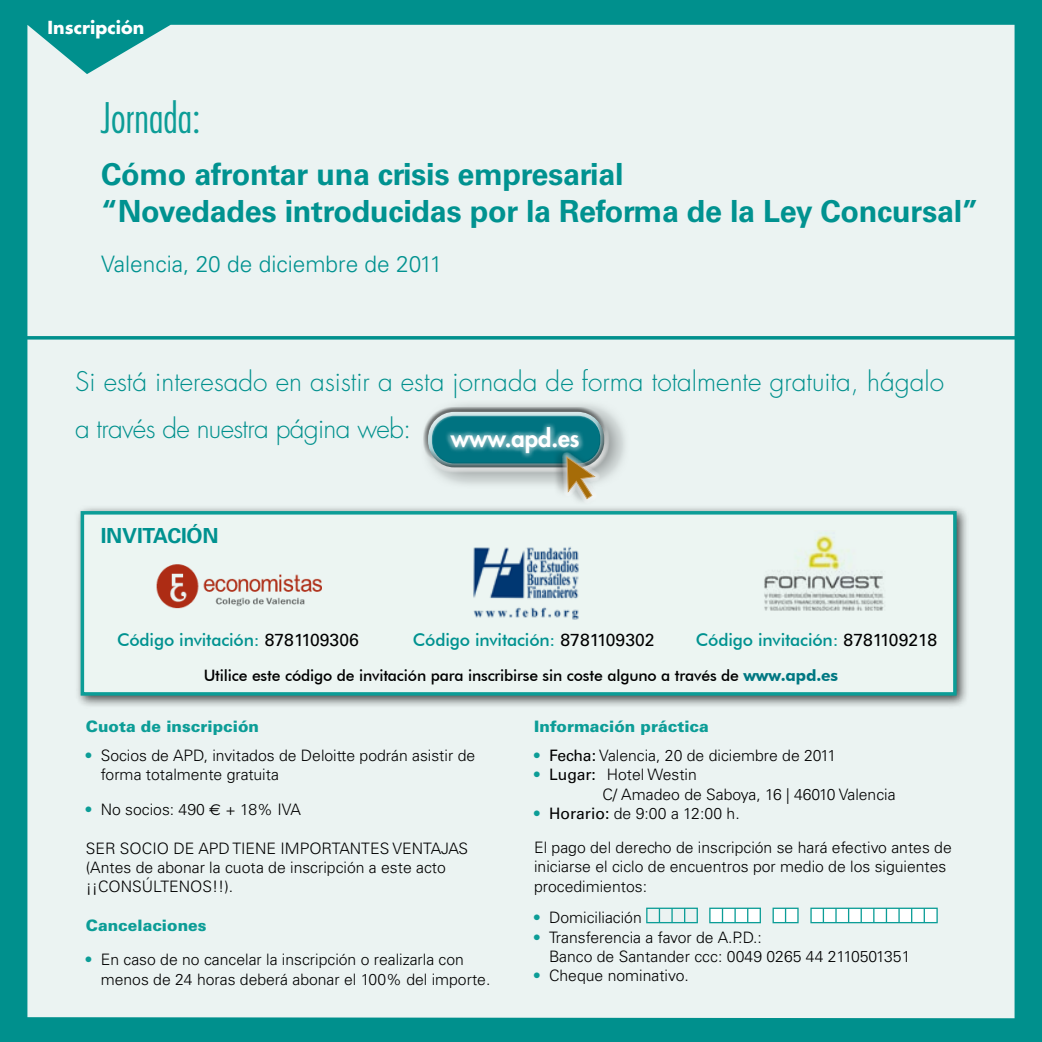
<style>
.page{position:relative;width:1042px;height:1042px;background:#00908d}
.page>*{position:absolute;margin:0;border:0;box-sizing:border-box;transform-origin:0 0}
.t1{font:300 condensed 40.95px "Futura Std";color:#0c9d97}
.t2{font:700 30.45px/36.6px "Univers";letter-spacing:-.01em;color:#009290}
.t3{font:300 26.25px/46.7px "Futura Std";color:#00908d}
.t4{font:800 23.45px "Futura Std";color:#fff}
.t5{font:300 22.75px "Univers";color:#009290}
.t6{font:700 20.82px "Univers";color:#009290}
.t7{font:500 17.5px "Futura BT";letter-spacing:-.01em;color:#009290}
.t8{font:700 17.5px "Futura Std";color:#fff}
.t9{font:300 15.75px/19.2px "Univers";color:#000}
.t10{font:500 15.75px "Futura BT";letter-spacing:-.01em;color:#000}
.t11{font:900 15.75px "Univers";color:#0c9d97}
.s1{font-family:"Univers";font-weight:400;color:#000}
.s2{font-weight:700;color:#007882}
.s3{font-weight:700;color:#0c9d97}
.s4{font-family:"Euro Sans";font-weight:400}
.s5{font-weight:400}
</style>
<div class="page">
<div style="left:27px;top:25px;width:987px;height:993px;background:#ebf3f2"></div>
<hr style="left:26px;top:336px;width:1016px;height:3px;background:#00908d">
<svg style="left:421px;top:400px;width:208px;height:88px;fill:#e2eae9"></svg>
<svg style="left:422px;top:406px;width:182px;height:49px"></svg>
<svg style="left:427px;top:420px;width:182px;height:53px"></svg>
<svg style="left:553px;top:446px;width:45px;height:59px"></svg>
<svg style="left:562px;top:452px;width:38px;height:51px"></svg>
<svg style="left:566px;top:456px;width:30px;height:44px"></svg>
<svg style="left:445px;top:422px;width:139px;height:37px"></svg>
<div style="left:646px;top:907px;width:52px;height:16px;border:1px solid #0c9d97"></div>
<div style="left:709px;top:907px;width:52px;height:16px;background:#fff;border:1px solid #0c9d97"></div>
<div style="left:772px;top:907px;width:26px;height:16px;background:#fff;border:1px solid #0c9d97"></div>
<div style="left:810px;top:907px;width:128px;height:16px;background:#fff;border:1px solid #0c9d97"></div>
<svg style="left:659px;top:908px;width:1px;height:15px"></svg>
<svg style="left:671px;top:908px;width:2px;height:15px"></svg>
<svg style="left:684px;top:908px;width:1px;height:15px"></svg>
<svg style="left:722px;top:908px;width:1px;height:15px"></svg>
<svg style="left:734px;top:908px;width:2px;height:15px"></svg>
<svg style="left:747px;top:908px;width:1px;height:15px"></svg>
<svg style="left:785px;top:908px;width:1px;height:15px"></svg>
<svg style="left:835px;top:908px;width:1px;height:15px"></svg>
<svg style="left:860px;top:908px;width:2px;height:15px"></svg>
<svg style="left:886px;top:908px;width:1px;height:15px"></svg>
<svg style="left:911px;top:908px;width:1px;height:15px"></svg>
<svg style="left:923px;top:908px;width:2px;height:15px"></svg>
<svg style="left:823px;top:908px;width:1px;height:15px"></svg>
<svg style="left:848px;top:908px;width:1px;height:15px"></svg>
<svg style="left:873px;top:908px;width:1px;height:15px"></svg>
<svg style="left:898px;top:908px;width:2px;height:15px"></svg>
<div style="left:74px;top:505px;width:896px;height:203px;background:#000;opacity:.7"></div>
<div style="left:81px;top:511px;width:875px;height:184px;background:#ecf5f2;border:4px solid #0c9d97"></div>
<img style="left:156px;top:564px;width:165px;height:45px">
<img style="left:473px;top:546px;width:106px;height:74px">
<img style="left:764px;top:535px;width:120px;height:76px">
<p class="t8" style="left:48px;top:15px;width:98px">Inscripción</p>
<h1 class="t1" style="left:100px;top:94px;width:102px">Jornada:</h1>
<h2 class="t2" style="left:101px;top:157px;width:879px">Cómo afrontar una crisis empresarial<br>“Novedades introducidas por la Reforma de la Ley Concursal”</h2>
<h3 class="t5" style="left:101px;top:250px;width:343px">Valencia, 20 de diciembre de 2011</h3>
<h3 class="t3" style="left:75px;top:359px;width:870px">Si está interesado en asistir a esta jornada de forma totalmente gratuita, hágalo a través de nuestra página web:</h3>
<h3 class="t4" style="left:451px;top:424px;width:130px">www.apd.es</h3>
<h3 class="t6" style="left:101px;top:523px;width:119px">INVITACIÓ N</h3>
<p class="t7" style="left:117px;top:629px;width:243px">Código invitación: <span class="s1">8781109306</span></p>
<p class="t7" style="left:413px;top:629px;width:243px">Código invitación: <span class="s1">8781109302</span></p>
<p class="t7" style="left:696px;top:629px;width:243px">Código invitación: <span class="s1">8781109218</span></p>
<p class="t10" style="left:204px;top:666px;width:636px">Utilice este código de invitación para inscribirse sin coste alguno a través de <span class="s2">www.apd.es</span></p>
<p class="t11" style="left:86px;top:716px;width:175px">Cuota de inscripción</p>
<p class="t9" style="left:101px;top:746px;width:376px;text-indent:-15px"><span class="s3">•</span> Socios de APD, invitados de Deloitte podrán asistir de forma totalmente gratuita</p>
<p class="t9" style="left:86px;top:799px;width:217px"><span class="s3">•</span> No socios: 490 <span class="s4">e</span> + 18% IVA</p>
<p class="t9" style="left:86px;top:838px;width:384px">SER SOCIO DE APD TIENE IMPORTANTES VENTAJAS (Antes de abonar la cuota de inscripción a este acto ¡¡CONSÚLTENOS!!).</p>
<p class="t11" style="left:86px;top:916px;width:122px">Cancelaciones</p>
<p class="t9" style="left:101px;top:950px;width:391px;text-indent:-15px"><span class="s3">•</span> En caso de no cancelar la inscripción o realizarla con menos de 24 horas deberá abonar el 100% del importe.</p>
<p class="t11" style="left:534px;top:716px;width:176px">Información práctica</p>
<p class="t9" style="left:534px;top:746px;width:304px"><span class="s3">•</span> <span class="s5">Fecha:</span> Valencia, 20 de diciembre de 2011</p>
<p class="t9" style="left:602px;top:765px;width:295px;text-indent:-68px"><span class="s3">•</span> <span class="s5">Lugar:</span> Hotel Westin<br>C/ Amadeo de Saboya, 16 | 46010 Valencia</p>
<p class="t9" style="left:534px;top:796px;width:419px;line-height:34.1px"><span class="s3">•</span> <span class="s5">Horario:</span> de 9:00 a 12:00 h.<br>El pago del derecho de inscripción se hará efectivo antes de</p>
<p class="t9" style="left:534px;top:857px;width:414px">iniciarse el ciclo de encuentros por medio de los siguientes procedimientos:</p>
<p class="t9" style="left:534px;top:908px;width:109px"><span class="s3">•</span> Domiciliación</p>
<p class="t9" style="left:549px;top:927px;width:363px;text-indent:-15px"><span class="s3">•</span> Transferencia a favor de A.P.D.:<br>Banco de Santander ccc: 0049 0265 44 2110501351</p>
<p class="t9" style="left:534px;top:966px;width:156px"><span class="s3">•</span> Cheque nominativo.</p>
</div>
